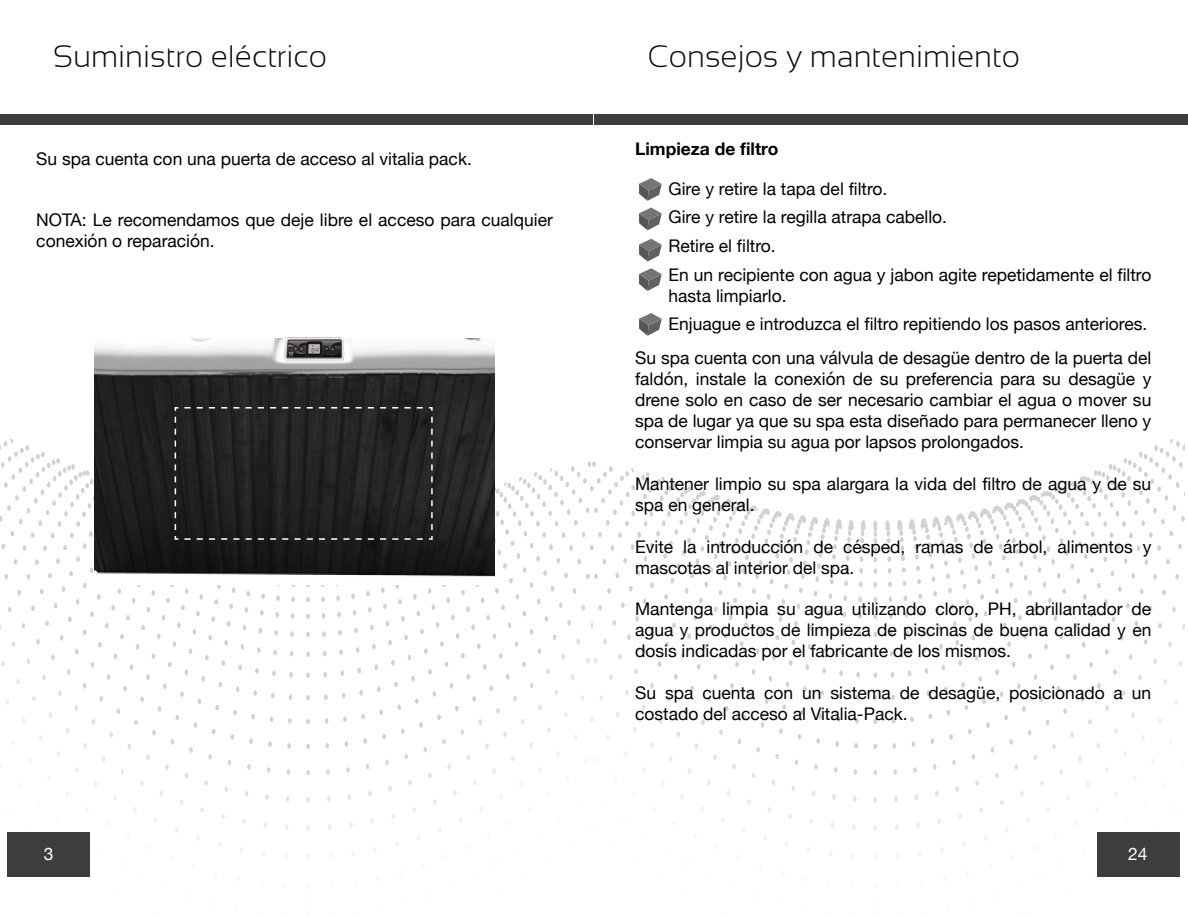
<style>
.page{position:relative;width:1188px;height:918px;background:#fff}
.page>*{position:absolute;margin:0;border:0;box-sizing:border-box;transform-origin:0 0}
.t1{font:300 31.05px "Sansation";color:#0a0a0a}
.t2{font:17.4px/20.9px "Helvetica Neue";color:#000}
.t3{font:700 17.4px "Helvetica Neue";color:#000}
.t4{font:17.4px "Helvetica Neue";color:#fff}
</style>
<div class="page">
<svg style="left:874px;top:825px;width:3px;height:5px"></svg>
<svg style="left:874px;top:614px;width:3px;height:5px"></svg>
<svg style="left:874px;top:719px;width:3px;height:5px"></svg>
<svg style="left:874px;top:569px;width:3px;height:5px"></svg>
<svg style="left:874px;top:597px;width:3px;height:5px"></svg>
<svg style="left:874px;top:695px;width:3px;height:5px"></svg>
<svg style="left:874px;top:632px;width:3px;height:5px"></svg>
<svg style="left:874px;top:673px;width:3px;height:5px"></svg>
<svg style="left:874px;top:652px;width:3px;height:5px"></svg>
<svg style="left:874px;top:582px;width:3px;height:5px"></svg>
<svg style="left:874px;top:521px;width:3px;height:41px"></svg>
<svg style="left:874px;top:744px;width:3px;height:5px"></svg>
<svg style="left:874px;top:797px;width:3px;height:5px"></svg>
<svg style="left:874px;top:770px;width:3px;height:5px"></svg>
<svg style="left:886px;top:439px;width:299px;height:419px"></svg>
<img style="left:94px;top:339px;width:401px;height:67px">
<img style="left:283px;top:337px;width:63px;height:25px">
<div style="left:594px;top:115px;width:594px;height:10px;background:#3d3d3d"></div>
<div style="left:1097px;top:832px;width:83px;height:45px;background:#3d3d3d"></div>
<svg style="left:639px;top:178px;width:23px;height:23px"></svg>
<svg style="left:639px;top:208px;width:23px;height:22px"></svg>
<svg style="left:639px;top:239px;width:23px;height:23px"></svg>
<svg style="left:639px;top:268px;width:23px;height:23px"></svg>
<svg style="left:639px;top:313px;width:23px;height:23px"></svg>
<div style="left:1px;top:115px;width:592px;height:10px;background:#3d3d3d"></div>
<svg style="left:0;top:406px;width:865px;height:471px"></svg>
<h1 class="t1" style="left:53px;top:39px;width:275px">Suministro eléctrico</h1>
<p class="t2" style="left:36px;top:149px;width:437px">Su spa cuenta con una puerta de acceso al vitalia pack.</p>
<p class="t2" style="left:36px;top:211px;width:518px">NOTA: Le recomendamos que deje libre el acceso para cualquier conexión o reparación.</p>
<p class="t4" style="left:44px;top:841px;width:11px">3</p>
<h1 class="t1" style="left:648px;top:39px;width:374px">Consejos y mantenimiento</h1>
<p class="t3" style="left:635px;top:135px;width:145px">Limpieza de filtro</p>
<p class="t2" style="left:669px;top:175px;width:484px;line-height:28.7px">Gire y retire la tapa del filtro.<br>Gire y retire la regilla atrapa cabello.<br>Retire el filtro.<br>En un recipiente con agua y jabon agite repetidamente el filtro</p>
<p class="t2" style="left:669px;top:282px;width:480px;line-height:28.7px">hasta limpiarlo.<br>Enjuague e introduzca el filtro repitiendo los pasos anteriores.</p>
<p class="t2" style="left:635px;top:349px;width:518px;text-align:justify">Su spa cuenta con una válvula de desagüe dentro de la puerta del faldón, instale la conexión de su preferencia para su desagüe y drene solo en caso de ser necesario cambiar el agua o mover su spa de lugar ya que su spa esta diseñado para permanecer lleno y conservar limpia su agua por lapsos prolongados.</p>
<p class="t2" style="left:635px;top:474px;width:518px">Mantener limpio su spa alargara la vida del filtro de agua y de su spa en general.</p>
<p class="t2" style="left:635px;top:537px;width:518px">Evite la introducción de césped, ramas de árbol, alimentos y mascotas al interior del spa.</p>
<p class="t2" style="left:635px;top:600px;width:518px;text-align:justify">Mantenga limpia su agua utilizando cloro, PH, abrillantador de agua y productos de limpieza de piscinas de buena calidad y en dosis indicadas por el fabricante de los mismos.</p>
<p class="t2" style="left:635px;top:684px;width:518px">Su spa cuenta con un sistema de desagüe, posicionado a un costado del acceso al Vitalia-Pack.</p>
<p class="t4" style="left:1128px;top:841px;width:21px">24</p>
</div>
